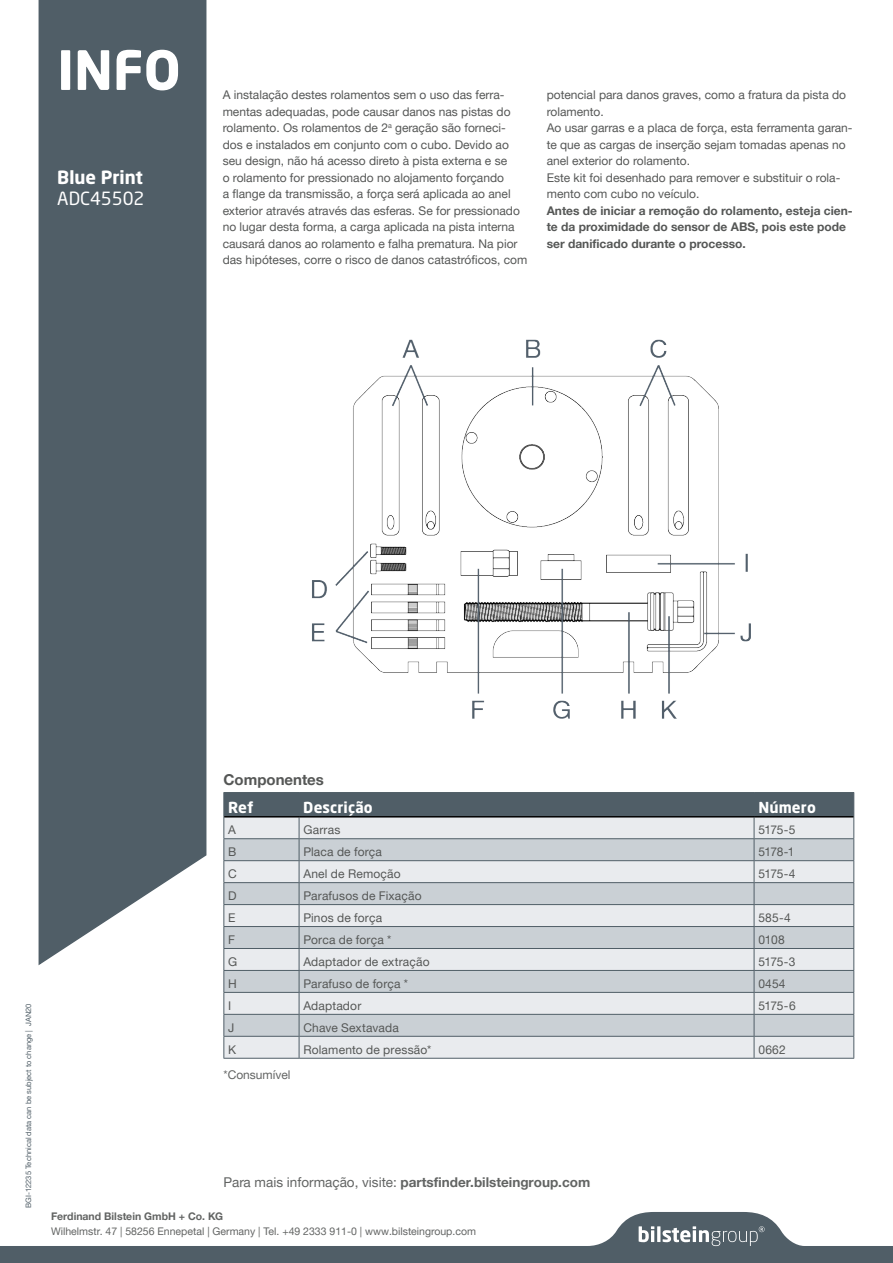
<style>
.page{position:relative;width:893px;height:1263px;background:#fff}
.page>*{position:absolute;margin:0;border:0;box-sizing:border-box;transform-origin:0 0}
.t1{font:700 53.55px "Neo Sans Pro";color:#fff}
.t2{font:700 18px "Neo Sans Pro";color:#fff}
.t3{font:18px "Neo Sans Pro";color:#fff}
.t4{font:700 15px "Neo Sans Pro";letter-spacing:.01em;color:#fff}
.t5{font:700 15px "Helvetica Neue World 75";color:#555756}
.t6{font:700 13.5px "Helvetica Neue World 75";color:#626463}
.t7{font:12px/16.5px "Helvetica Neue World 55 Roman";color:#555756}
.t8{font:700 12px/16.5px "Helvetica Neue World 75";color:#555756}
.t9{font:12px "Helvetica Neue World 55 Roman";color:#626463}
.t10{font:10.5px "Helvetica Neue World 55 Roman";color:#626463}
.t11{font:700 10.5px "Helvetica Neue World 75";color:#626463}
.t12{font:7.5px "Helvetica Neue World 55 Roman";color:#505e67}
.s1{font-family:"Helvetica Neue World 55 Roman";font-weight:400}
</style>
<div class="page">
<div style="left:38px;top:0;width:169px;height:966px;background:#505e67"></div>
<svg style="left:223px;top:792px;width:631px;height:266px;background:#c7ccd1"></svg>
<hr style="left:223px;top:1058px;width:76px;height:1px;background:#505e67">
<hr style="left:299px;top:1058px;width:455px;height:1px;background:#505e67">
<hr style="left:754px;top:1058px;width:100px;height:1px;background:#505e67">
<hr style="left:224px;top:816px;width:75px;height:1px;background:#000">
<hr style="left:299px;top:816px;width:455px;height:1px;background:#000">
<hr style="left:754px;top:816px;width:99px;height:1px;background:#000">
<svg style="left:0;top:1212px;width:893px;height:51px"></svg>
<svg style="left:639px;top:1226px;width:126px;height:20px"></svg>
<img style="left:312px;top:339px;width:439px;height:380px">
<h1 class="t1" style="left:57px;top:36px;width:125px">INFO</h1>
<h2 class="t2" style="left:57px;top:166px;width:87px">Blue Print</h2>
<h2 class="t3" style="left:57px;top:187px;width:89px">ADC45502</h2>
<p class="t7" style="left:223px;top:87px;width:306px">A instalação destes rolamentos sem o uso das ferra&shy;mentas adequadas, pode causar danos nas pistas do rolamento. Os rolamentos de 2<sup>a</sup> geração são forneci&shy;dos e instalados em conjunto com o cubo. Devido ao seu design, não há acesso direto à pista externa e se<br>o rolamento for pressionado no alojamento forçando<br>a flange da transmissão, a força será aplicada ao anel exterior através através das esferas. Se for pressionado no lugar desta forma, a carga aplicada na pista interna causará danos ao rolamento e falha prematura. Na pior das hipóteses, corre o risco de danos catastróficos, com</p>
<p class="t7" style="left:547px;top:87px;width:307px">potencial para danos graves, como a fratura da pista do rolamento.<br>Ao usar garras e a placa de força, esta ferramenta garan&shy;te que as cargas de inserção sejam tomadas apenas no anel exterior do rolamento.<br>Este kit foi desenhado para remover e substituir o rola&shy;mento com cubo no veículo.</p>
<p class="t8" style="left:547px;top:202px;width:307px">Antes de iniciar a remoção do rolamento, esteja cien&shy;te da proximidade do sensor de ABS, pois este pode ser danificado durante o processo.</p>
<p class="t12" style="left:24px;top:1208px;width:206px;rotate:-90deg">BGI-12235 Technical data can be subject to change | JAN20</p>
<p class="t5" style="left:223px;top:771px;width:102px">Componentes</p>
<p class="t4" style="left:228px;top:797px;width:27px">Ref</p>
<p class="t4" style="left:303px;top:797px;width:71px">Descrição</p>
<p class="t4" style="left:758px;top:797px;width:59px">Número</p>
<p class="t7" style="left:228px;top:822px;width:9px">A</p>
<p class="t7" style="left:303px;top:822px;width:39px">Garras</p>
<p class="t7" style="left:758px;top:822px;width:39px">5175-5</p>
<p class="t7" style="left:228px;top:844px;width:10px">B</p>
<p class="t7" style="left:303px;top:844px;width:80px">Placa de força</p>
<p class="t7" style="left:758px;top:844px;width:38px">5178-1</p>
<p class="t7" style="left:228px;top:866px;width:10px">C</p>
<p class="t7" style="left:303px;top:866px;width:99px">Anel de Remoção</p>
<p class="t7" style="left:758px;top:866px;width:39px">5175-4</p>
<p class="t7" style="left:228px;top:888px;width:10px">D</p>
<p class="t7" style="left:303px;top:888px;width:120px">Parafusos de Fixação</p>
<p class="t7" style="left:228px;top:910px;width:9px">E</p>
<p class="t7" style="left:303px;top:910px;width:80px">Pinos de força</p>
<p class="t7" style="left:758px;top:910px;width:34px">585-4</p>
<p class="t7" style="left:228px;top:932px;width:8px">F</p>
<p class="t7" style="left:303px;top:932px;width:90px">Porca de força *</p>
<p class="t7" style="left:758px;top:932px;width:28px">0108</p>
<p class="t7" style="left:228px;top:954px;width:11px">G</p>
<p class="t7" style="left:303px;top:954px;width:128px">Adaptador de extração</p>
<p class="t7" style="left:758px;top:954px;width:39px">5175-3</p>
<p class="t7" style="left:228px;top:976px;width:10px">H</p>
<p class="t7" style="left:303px;top:976px;width:106px">Parafuso de força *</p>
<p class="t7" style="left:758px;top:976px;width:29px">0454</p>
<p class="t7" style="left:228px;top:998px;width:5px">I</p>
<p class="t7" style="left:303px;top:998px;width:60px">Adaptador</p>
<p class="t7" style="left:758px;top:998px;width:39px">5175-6</p>
<p class="t7" style="left:228px;top:1020px;width:8px">J</p>
<p class="t7" style="left:303px;top:1020px;width:97px">Chave Sextavada</p>
<p class="t7" style="left:228px;top:1041px;width:10px">K</p>
<p class="t7" style="left:303px;top:1041px;width:130px">Rolamento de pressão*</p>
<p class="t7" style="left:758px;top:1041px;width:29px">0662</p>
<p class="t9" style="left:223px;top:1067px;width:69px">*Consumível</p>
<p class="t6" style="left:223px;top:1175px;width:368px"><span class="s1">Para mais informação, visite:</span> partsfinder.bilsteingroup.com</p>
<p class="t11" style="left:51px;top:1210px;width:174px">Ferdinand Bilstein GmbH + Co. KG</p>
<p class="t10" style="left:51px;top:1225px;width:426px">Wilhelmstr. 47 | 58256 Ennepetal | Germany | Tel. +49 2333 911-0 | www.bilsteingroup.com</p>
</div>
